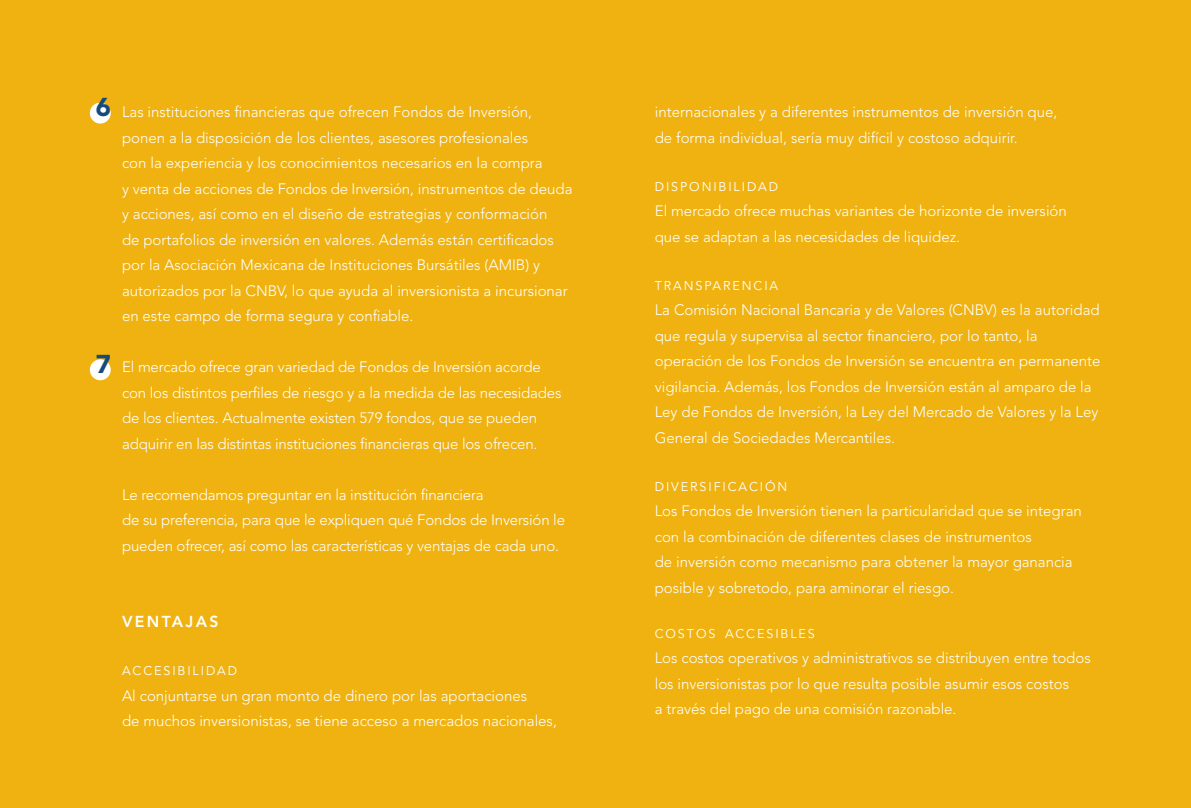
<style>
.page{position:relative;width:1191px;height:808px;background:#efb211}
.page>*{position:absolute;margin:0;border:0;box-sizing:border-box;transform-origin:0 0}
.t1{font:900 25.65px "Avenir LT Std";color:#144a7c}
.t2{font:800 15.75px "Avenir LT Std";letter-spacing:.15em;color:#fff}
.t3{font:300 15px/25.5px "Avenir LT Std";color:#fff}
.t4{font:12.6px "Avenir LT Std";letter-spacing:.15em;color:#fff}
</style>
<div class="page">
<div style="left:90px;top:103px;width:21px;height:21px;background:#fff;border-radius:50%"></div>
<div style="left:90px;top:359px;width:21px;height:21px;background:#fff;border-radius:50%"></div>
<h1 class="t1" style="left:96px;top:91px;width:17px">6</h1>
<h1 class="t1" style="left:96px;top:348px;width:17px">7</h1>
<p class="t3" style="left:122px;top:99px;width:452px">Las instituciones financieras que ofrecen Fondos de Inversión, ponen a la disposición de los clientes, asesores profesionales<br>con la experiencia y los conocimientos necesarios en la compra<br>y venta de acciones de Fondos de Inversión, instrumentos de deuda y acciones, así como en el diseño de estrategias y conformación<br>de portafolios de inversión en valores. Además están certificados por la Asociación Mexicana de Instituciones Bursátiles (AMIB) y autorizados por la CNBV, lo que ayuda al inversionista a incursionar en este campo de forma segura y confiable.</p>
<p class="t3" style="left:122px;top:354px;width:441px">El mercado ofrece gran variedad de Fondos de Inversión acorde con los distintos perfiles de riesgo y a la medida de las necesidades de los clientes. Actualmente existen 579 fondos, que se pueden adquirir en las distintas instituciones financieras que los ofrecen.</p>
<p class="t3" style="left:122px;top:482px;width:444px">Le recomendamos preguntar en la institución financiera<br>de su preferencia, para que le expliquen qué Fondos de Inversión le pueden ofrecer, así como las características y ventajas de cada uno.</p>
<p class="t2" style="left:122px;top:613px;width:98px">VENTAJAS</p>
<p class="t4" style="left:122px;top:664px;width:117px">ACCESIBILIDAD</p>
<p class="t3" style="left:122px;top:683px;width:436px">Al conjuntarse un gran monto de dinero por las aportaciones<br>de muchos inversionistas, se tiene acceso a mercados nacionales,</p>
<p class="t3" style="left:655px;top:99px;width:404px">internacionales y a diferentes instrumentos de inversión que, de forma individual, sería muy difícil y costoso adquirir.</p>
<p class="t4" style="left:655px;top:179px;width:125px">DISPONIBILIDAD</p>
<p class="t3" style="left:655px;top:198px;width:413px">El mercado ofrece muchas variantes de horizonte de inversión que se adaptan a las necesidades de liquidez.</p>
<p class="t4" style="left:655px;top:278px;width:125px">TRANSPARENCIA</p>
<p class="t3" style="left:655px;top:297px;width:447px">La Comisión Nacional Bancaria y de Valores (CNBV) es la autoridad que regula y supervisa al sector financiero, por lo tanto, la operación de los Fondos de Inversión se encuentra en permanente vigilancia. Además, los Fondos de Inversión están al amparo de la Ley de Fondos de Inversión, la Ley del Mercado de Valores y la Ley General de Sociedades Mercantiles.</p>
<p class="t4" style="left:655px;top:479px;width:134px">DIVERSIFICACIÓN</p>
<p class="t3" style="left:655px;top:498px;width:428px">Los Fondos de Inversión tienen la particularidad que se integran con la combinación de diferentes clases de instrumentos<br>de inversión como mecanismo para obtener la mayor ganancia posible y sobretodo, para aminorar el riesgo.</p>
<p class="t4" style="left:655px;top:626px;width:162px">COSTOS ACCESIBLES</p>
<p class="t3" style="left:655px;top:645px;width:437px">Los costos operativos y administrativos se distribuyen entre todos los inversionistas por lo que resulta posible asumir esos costos<br>a través del pago de una comisión razonable.</p>
</div>
